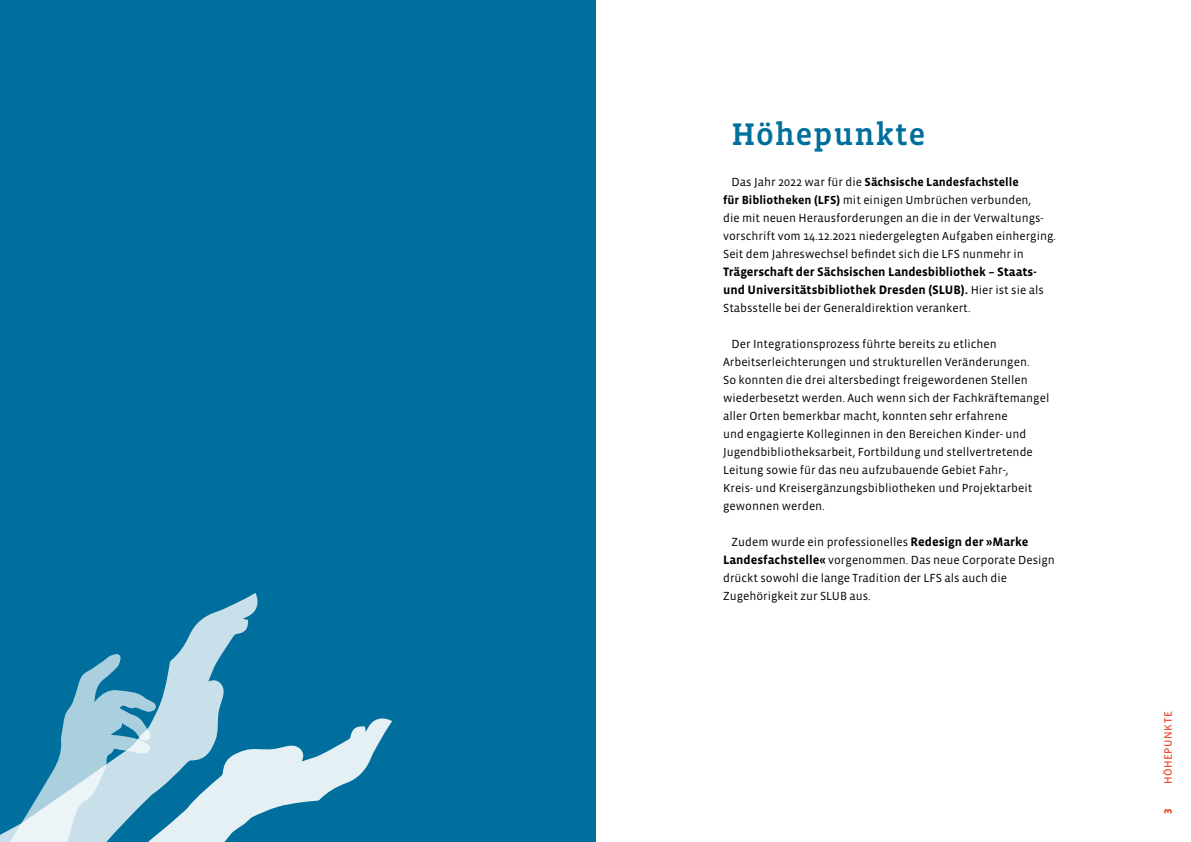
<style>
.page{position:relative;width:1191px;height:842px;background:#fff}
.page>*{position:absolute;margin:0;border:0;box-sizing:border-box;transform-origin:0 0}
.t1{font:500 32px "Vista Slab OT";letter-spacing:.03em;color:#006f9d}
.t2{font:700 12.5px/18px "Vista Sans OT";letter-spacing:-.005em;color:#000}
.t3{font:12px/18px "Vista Sans OT";color:#000}
.t4{font:11px "Vista Sans OT";letter-spacing:.05em;color:#e84022}
.t5{font:700 11px "Vista Sans OT";color:#e84022}
.s1{font-weight:700}
.s2{font-weight:400;font-size:12px}
.s3{font-weight:700;font-size:12.5px}
</style>
<div class="page">
<div style="left:0;top:0;width:595px;height:842px;background:#006f9d"></div>
<svg style="left:258px;top:718px;width:134px;height:97px"></svg>
<svg style="left:0;top:593px;width:258px;height:249px"></svg>
<svg style="left:8px;top:653px;width:149px;height:189px"></svg>
<h1 class="t1" style="left:731px;top:118px;width:195px">Höhepunkte</h1>
<p class="t3" style="left:723px;top:173px;width:334px;text-indent:9px">Das Jahr 2022 war für die <span class="s1">Sächsische Landesfachstelle<br>für Bibliotheken (LFS)</span> mit einigen Umbrüchen verbunden,<br>die mit neuen Herausforderungen an die in der Verwaltungs&shy;vorschrift vom 14.12.2021 niedergelegten Aufgaben einherging.<br>Seit dem Jahreswechsel befindet sich die LFS nunmehr in</p>
<p class="t2" style="left:723px;top:263px;width:322px">Trägerschaft der Sächsischen Landesbibliothek – Staats&shy;und Universitätsbibliothek Dresden (SLUB). <span class="s2">Hier ist sie als</span></p>
<p class="t3" style="left:723px;top:299px;width:249px">Stabsstelle bei der Generaldirektion verankert.</p>
<p class="t3" style="left:723px;top:335px;width:328px;text-indent:9px">Der Integrationsprozess führte bereits zu etlichen Arbeitserleichterungen und strukturellen Veränderungen.<br>So konnten die drei altersbedingt freigewordenen Stellen wiederbesetzt werden. Auch wenn sich der Fachkräftemangel aller Orten bemerkbar macht, konnten sehr erfahrene<br>und engagierte Kolleginnen in den Bereichen Kinder- und Jugendbibliotheksarbeit, Fortbildung und stellvertretende Leitung sowie für das neu aufzubauende Gebiet Fahr-,<br>Kreis- und Kreisergänzungsbibliotheken und Projektarbeit gewonnen werden.</p>
<p class="t3" style="left:723px;top:533px;width:333px;text-indent:9px">Zudem wurde ein professionelles <span class="s3">Redesign der »Marke Landesfachstelle«</span> vorgenommen. Das neue Corporate Design drückt sowohl die lange Tradition der LFS als auch die Zugehörigkeit zur SLUB aus.</p>
<p class="t4" style="left:1162px;top:784px;width:75px;rotate:-90deg">HÖHEPUNKTE</p>
<p class="t5" style="left:1162px;top:814px;width:7px;rotate:-90deg">3</p>
</div>
